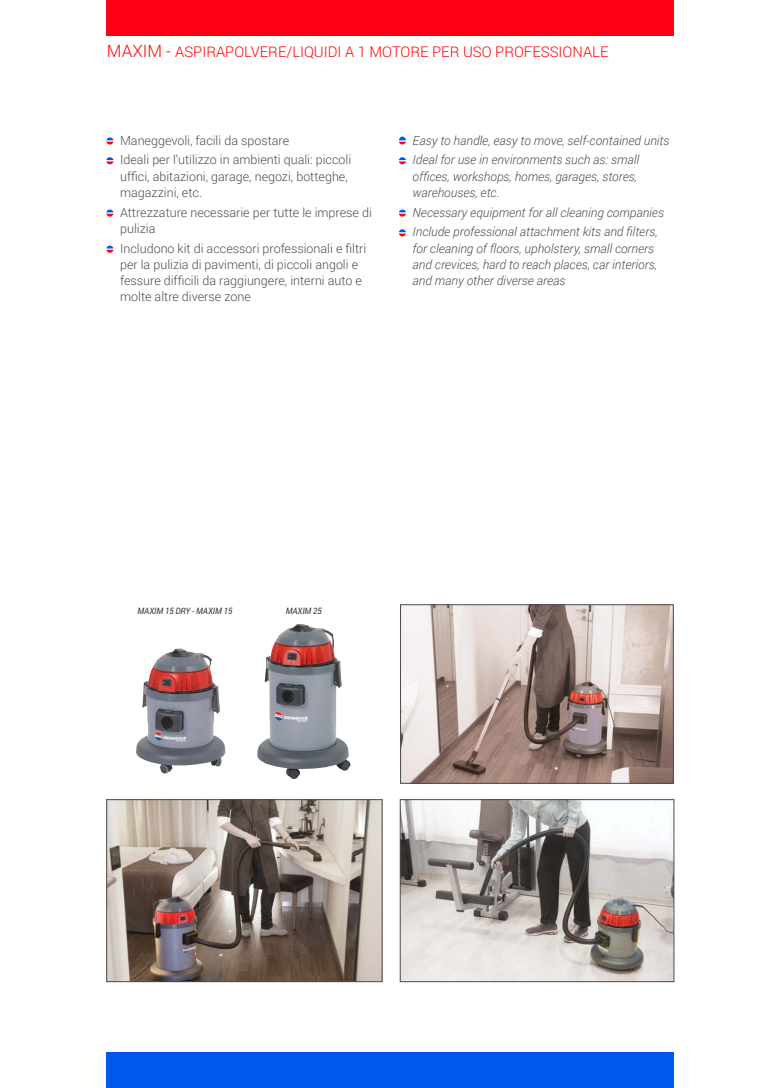
<style>
.page{position:relative;width:780px;height:1088px;background:#fff}
.page>*{position:absolute;margin:0;border:0;box-sizing:border-box;transform-origin:0 0}
.t1{font:300 14.75px "Roboto";color:#f00}
.t2{font:italic 300 12.5px/16.2px "Roboto";color:#4c4c4c}
.t3{font:300 12.5px/16.2px "Roboto";color:#4c4c4c}
.t4{font:italic 8.75px "Roboto";letter-spacing:-.01em;color:#333;scale:.95 1}
.s1{font-size:17px}
</style>
<div class="page">
<div style="left:106px;top:0;width:567px;height:35px;background:#ff0017"></div>
<div style="left:106px;top:1052px;width:567px;height:36px;background:#0057f0"></div>
<svg style="left:106px;top:137px;width:7px;height:8px"></svg>
<svg style="left:106px;top:157px;width:7px;height:7px"></svg>
<svg style="left:106px;top:210px;width:7px;height:7px"></svg>
<svg style="left:106px;top:246px;width:7px;height:7px"></svg>
<svg style="left:399px;top:137px;width:7px;height:8px"></svg>
<svg style="left:399px;top:157px;width:7px;height:7px"></svg>
<svg style="left:399px;top:210px;width:7px;height:7px"></svg>
<svg style="left:399px;top:229px;width:7px;height:7px"></svg>
<img style="left:402px;top:801px;width:270px;height:179px">
<div style="left:400px;top:799px;width:274px;height:183px;border:1px solid #4c4c4c"></div>
<img style="left:108px;top:801px;width:272px;height:179px">
<div style="left:106px;top:799px;width:276px;height:183px;border:1px solid #4c4c4c"></div>
<img style="left:402px;top:606px;width:269px;height:175px">
<div style="left:400px;top:604px;width:273px;height:179px;border:1px solid #4c4c4c"></div>
<img style="left:136px;top:648px;width:89px;height:126px">
<img style="left:257px;top:624px;width:93px;height:155px">
<p class="t1" style="left:107px;top:45px;width:503px"><span class="s1">MAXIM -</span> ASPIRAPOLVERE/LIQUIDI A 1 MOTORE PER USO PROFESSIONALE</p>
<p class="t3" style="left:120px;top:131px;width:232px;line-height:19.8px">Maneggevoli, facili da spostare<br>Ideali per l’utilizzo in ambienti quali: piccoli</p>
<p class="t3" style="left:120px;top:168px;width:229px">uffici, abitazioni, garage, negozi, botteghe, magazzini, etc.</p>
<p class="t3" style="left:120px;top:205px;width:253px">Attrezzature necessarie per tutte le imprese di pulizia</p>
<p class="t3" style="left:120px;top:240px;width:248px">Includono kit di accessori professionali e filtri per la pulizia di pavimenti, di piccoli angoli e fessure difficili da raggiungere, interni auto e molte altre diverse zone</p>
<p class="t2" style="left:412px;top:131px;width:258px;line-height:19.8px">Easy to handle, easy to move, self-contained units<br>Ideal for use in environments such as: small</p>
<p class="t2" style="left:412px;top:168px;width:226px">offices, workshops, homes, garages, stores, warehouses, etc.</p>
<p class="t2" style="left:412px;top:202px;width:253px;line-height:19.8px">Necessary equipment for all cleaning companies<br>Include professional attachment kits and filters,</p>
<p class="t2" style="left:412px;top:240px;width:246px">for cleaning of floors, upholstery, small corners and crevices, hard to reach places, car interiors, and many other diverse areas</p>
<p class="t4" style="left:137px;top:606px;width:101px">MAXIM 15 DRY - MAXIM 15</p>
<p class="t4" style="left:286px;top:606px;width:40px">MAXIM 25</p>
</div>
